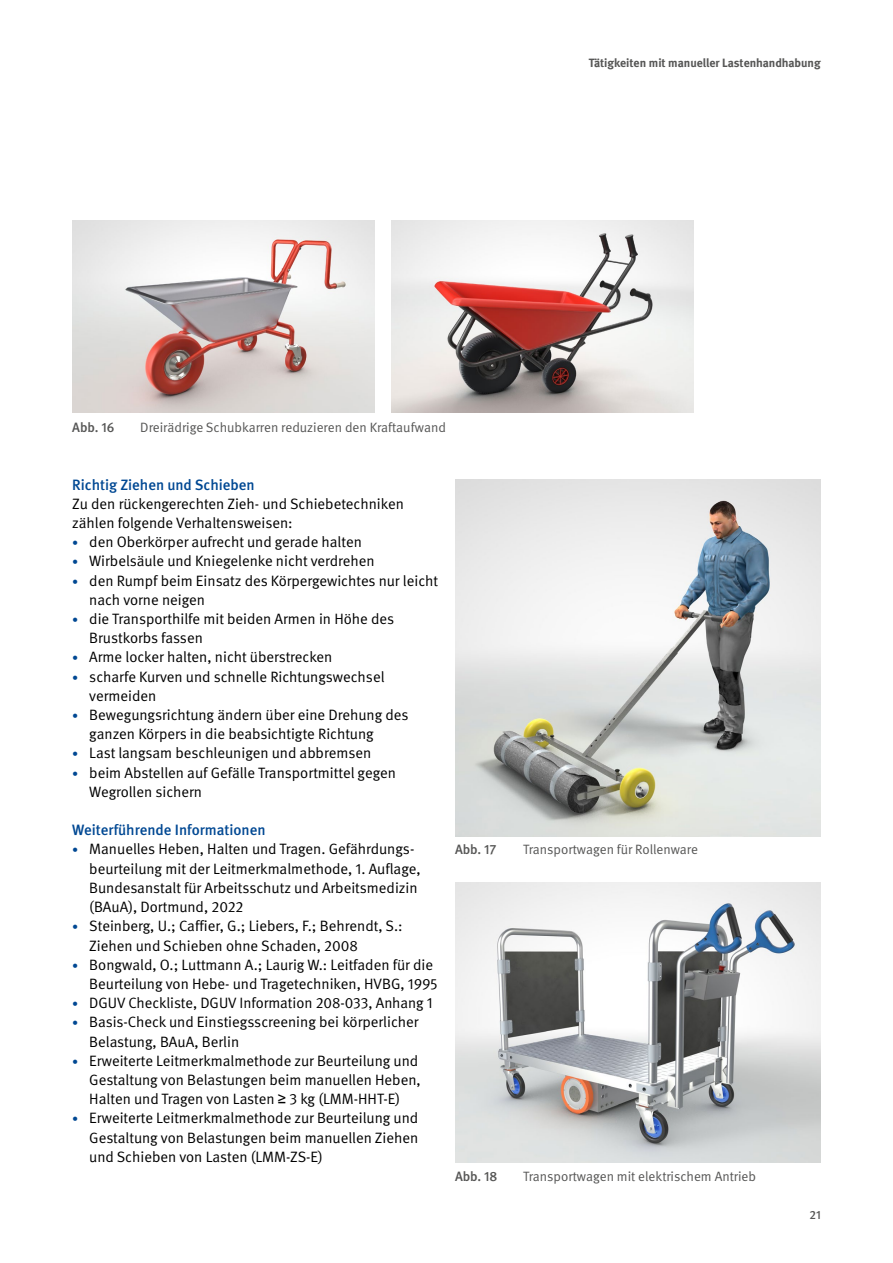
<style>
.page{position:relative;width:893px;height:1263px;background:#fff}
.page>*{position:absolute;margin:0;border:0;box-sizing:border-box;transform-origin:0 0}
.Fließtext_FT{font:15px/19.2px "DGUV Meta";color:#000}
.Überschriften_H3_ohne_Zahl{font:500 15px "DGUV Meta";color:#004893}
.Überschriften_H3{font:500 15px "DGUV Meta";color:#004893}
.t1{font:13.5px "DGUV Meta";color:#565655}
.t2{font:500 13.5px "DGUV Meta";letter-spacing:-.005em;color:#565655}
.t3{font:700 12px "DGUV Meta";color:#565655}
.t4{font:500 12px "DGUV Meta";color:#565655}
.s1{font-size:12px;color:#004893}
.s2{font-family:"Arial"}
</style>
<div class="page">
<img style="left:72px;top:221px;width:302px;height:192px">
<img style="left:391px;top:221px;width:302px;height:192px">
<img style="left:455px;top:479px;width:366px;height:358px">
<img style="left:455px;top:882px;width:366px;height:280px">
<p class="t3" style="left:589px;top:56px;width:233px">Tätigkeiten mit manueller Lastenhandhabung</p>
<p class="t2" style="left:72px;top:419px;width:44px">Abb. 16</p>
<p class="t1" style="left:140px;top:419px;width:307px">Dreirädrige Schubkarren reduzieren den Kraftaufwand</p>
<h3 class="Überschriften_H3" style="left:72px;top:476px;width:184px">Richtig Ziehen und Schieben</h3>
<p class="Fließtext_FT" style="left:72px;top:494px;width:333px">Zu den rückengerechten Zieh- und Schiebetechniken zählen folgende Verhaltensweisen:</p>
<p class="Fließtext_FT" style="left:72px;top:533px;width:291px"><span class="s1">•</span> den Oberkörper aufrecht und gerade halten</p>
<p class="Fließtext_FT" style="left:72px;top:552px;width:304px"><span class="s1">•</span> Wirbelsäule und Kniegelenke nicht verdrehen</p>
<p class="Fließtext_FT" style="left:89px;top:571px;width:350px;text-indent:-17px"><span class="s1">•</span> den Rumpf beim Einsatz des Körpergewichtes nur leicht nach vorne neigen</p>
<p class="Fließtext_FT" style="left:89px;top:610px;width:306px;text-indent:-17px"><span class="s1">•</span> die Transporthilfe mit beiden Armen in Höhe des<br>Brustkorbs fassen</p>
<p class="Fließtext_FT" style="left:72px;top:648px;width:262px"><span class="s1">•</span> Arme locker halten, nicht überstrecken</p>
<p class="Fließtext_FT" style="left:89px;top:667px;width:297px;text-indent:-17px"><span class="s1">•</span> scharfe Kurven und schnelle Richtungswechsel vermeiden</p>
<p class="Fließtext_FT" style="left:89px;top:706px;width:321px;text-indent:-17px"><span class="s1">•</span> Bewegungsrichtung ändern über eine Drehung des ganzen Körpers in die beabsichtigte Richtung</p>
<p class="Fließtext_FT" style="left:72px;top:744px;width:301px"><span class="s1">•</span> Last langsam beschleunigen und abbremsen</p>
<p class="Fließtext_FT" style="left:89px;top:763px;width:308px;text-indent:-17px"><span class="s1">•</span> beim Abstellen auf Gefälle Transportmittel gegen<br>Wegrollen sichern</p>
<h3 class="Überschriften_H3_ohne_Zahl" style="left:72px;top:821px;width:195px">Weiterführende Informationen</h3>
<p class="Fließtext_FT" style="left:89px;top:840px;width:333px;text-indent:-17px"><span class="s1">•</span> Manuelles Heben, Halten und Tragen. Gefährdungs&shy;beurteilung mit der Leitmerkmalmethode, 1. Auflage, Bundesanstalt für Arbeitsschutz und Arbeitsmedizin (BAuA), Dortmund, 2022</p>
<p class="Fließtext_FT" style="left:89px;top:917px;width:315px;text-indent:-17px"><span class="s1">•</span> Steinberg, U.; Caffier, G.; Liebers, F.; Behrendt, S.:<br>Ziehen und Schieben ohne Schaden, 2008</p>
<p class="Fließtext_FT" style="left:89px;top:955px;width:350px;text-indent:-17px"><span class="s1">•</span> Bongwald, O.; Luttmann A.; Laurig W.: Leitfaden für die<br>Beurteilung von Hebe- und Tragetechniken, HVBG, 1995</p>
<p class="Fließtext_FT" style="left:72px;top:994px;width:362px"><span class="s1">•</span> DGUV Checkliste, DGUV Information 208-033, Anhang 1</p>
<p class="Fließtext_FT" style="left:89px;top:1013px;width:331px;text-indent:-17px"><span class="s1">•</span> Basis-Check und Einstiegsscreening bei körperlicher<br>Belastung, BAuA, Berlin</p>
<p class="Fließtext_FT" style="left:89px;top:1051px;width:333px;text-indent:-17px"><span class="s1">•</span> Erweiterte Leitmerkmalmethode zur Beurteilung und<br>Gestaltung von Belastungen beim manuellen Heben,<br>Halten und Tragen von Lasten <span class="s2">≥</span> 3 kg (LMM-HHT-E)</p>
<p class="Fließtext_FT" style="left:89px;top:1109px;width:330px;text-align:justify;text-indent:-17px"><span class="s1">•</span> Erweiterte Leitmerkmalmethode zur Beurteilung und Gestaltung von Belastungen beim manuellen Ziehen und Schieben von Lasten (LMM-ZS-E)</p>
<p class="t2" style="left:455px;top:842px;width:43px">Abb. 17</p>
<p class="t1" style="left:523px;top:842px;width:176px">Transportwagen für Rollenware</p>
<p class="t2" style="left:455px;top:1168px;width:44px">Abb. 18</p>
<p class="t1" style="left:523px;top:1168px;width:235px">Transportwagen mit elektrischem Antrieb</p>
<p class="t4" style="left:809px;top:1208px;width:13px">21</p>
</div>
